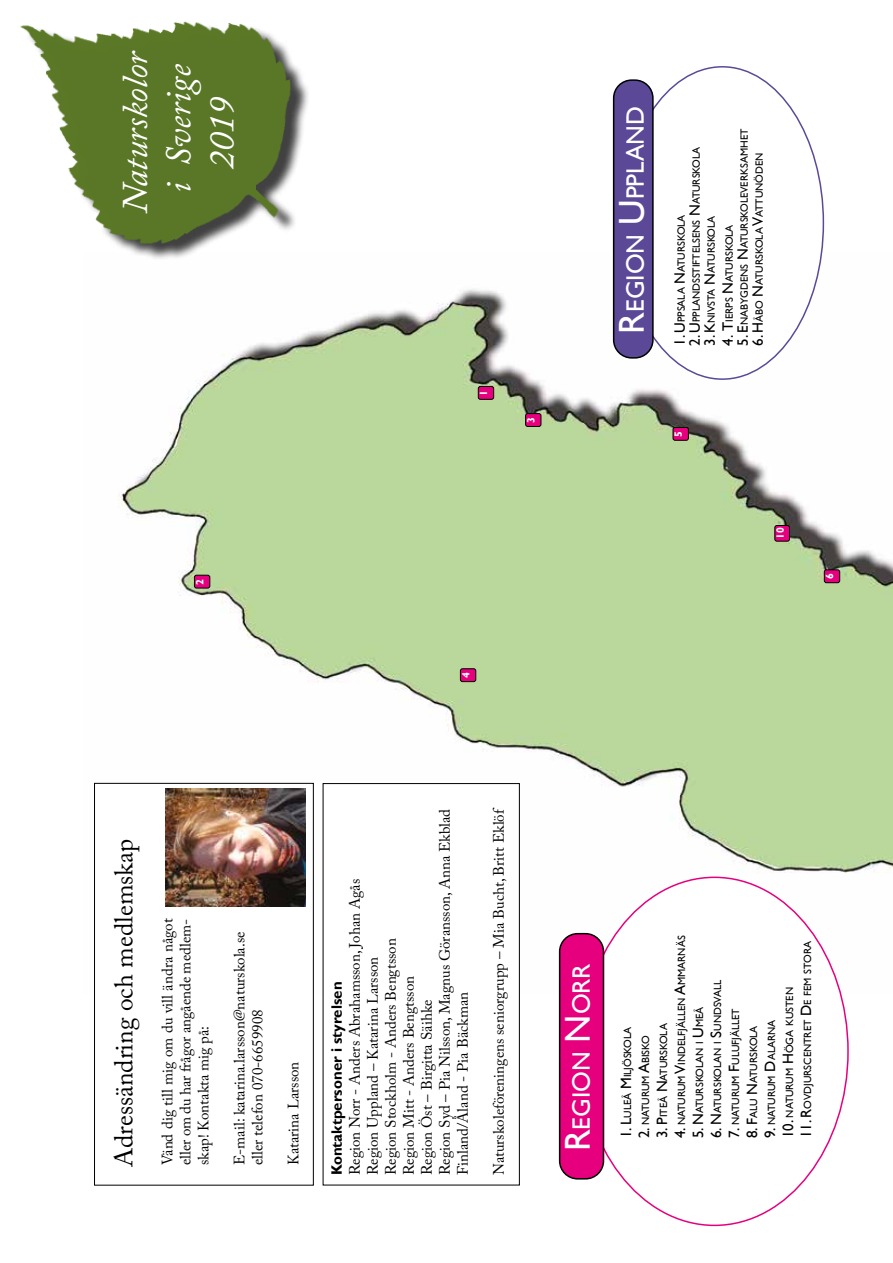
<style>
.page{position:relative;width:893px;height:1263px;background:#fff}
.page>*{position:absolute;margin:0;border:0;box-sizing:border-box;transform-origin:0 0}
.t1{font:italic 36px/43.2px "Adobe Caslon Pro";letter-spacing:-.005em;color:#fff;text-align:center}
.t2{font:25.5px "Adobe Caslon Pro";color:#000}
.t3{font:25.2px "Gill Sans";color:#fff}
.t4{font:15px/18px "Adobe Caslon Pro";color:#000}
.t5{font:700 15px "Gill Sans";color:#000}
.t6{font:10.5px "Gill Sans";color:#000}
.t7{font:700 10.5px "Gill Sans";color:#fff}
.s1{font-size:36px}
.s2{font-size:15px}
</style>
<div class="page">
<img style="left:94px;top:252px;width:799px;height:741px">
<div style="left:581px;top:877px;width:267px;height:348px;background:#fff;border-radius:50%"></div>
<div style="left:95px;top:783px;width:218px;height:402px;background:#fff"></div>
<div style="left:94px;top:783px;width:220px;height:402px;border:1px solid #000"></div>
<div style="left:478px;top:386px;width:16px;height:13px;background:#e6007d;border-radius:2px"></div>
<div style="left:478px;top:386px;width:16px;height:13px;border:1px solid #000;border-radius:2px"></div>
<div style="left:621px;top:67px;width:202px;height:312px;background:#fff;border-radius:50%"></div>
<div style="left:560px;top:934px;width:43px;height:245px;background:#e6007d;border-radius:18px"></div>
<div style="left:559px;top:933px;width:45px;height:246px;border:2px solid #000;border-radius:18px"></div>
<div style="left:824px;top:570px;width:16px;height:13px;background:#e6007d;border-radius:2px"></div>
<div style="left:824px;top:570px;width:16px;height:13px;border:1px solid #000;border-radius:2px"></div>
<div style="left:526px;top:414px;width:15px;height:12px;background:#e6007d;border-radius:2px"></div>
<div style="left:525px;top:413px;width:16px;height:14px;border:1px solid #000;border-radius:2px"></div>
<div style="left:194px;top:575px;width:16px;height:13px;background:#e6007d;border-radius:2px"></div>
<div style="left:194px;top:575px;width:16px;height:13px;border:1px solid #000;border-radius:2px"></div>
<div style="left:460px;top:669px;width:16px;height:13px;background:#e6007d;border-radius:2px"></div>
<div style="left:460px;top:668px;width:16px;height:14px;border:1px solid #000;border-radius:2px"></div>
<div style="left:673px;top:427px;width:15px;height:13px;background:#e6007d;border-radius:2px"></div>
<div style="left:673px;top:427px;width:16px;height:13px;border:1px solid #000;border-radius:2px"></div>
<div style="left:614px;top:80px;width:39px;height:278px;background:#5b4998;border-radius:18px"></div>
<div style="left:613px;top:79px;width:41px;height:280px;border:2px solid #000;border-radius:18px"></div>
<div style="left:25px;top:23px;width:284px;height:237px;background:#000;opacity:.75"></div>
<img style="left:20px;top:21px;width:280px;height:231px">
<div style="left:323px;top:783px;width:196px;height:402px;background:#fff"></div>
<div style="left:323px;top:783px;width:197px;height:402px;border:1px solid #000"></div>
<div style="left:775px;top:525px;width:14px;height:16px;background:#e6007d;border-radius:2px"></div>
<div style="left:775px;top:525px;width:15px;height:16px;border:1px solid #000;border-radius:2px"></div>
<img style="left:166px;top:788px;width:139px;height:118px">
<h1 class="t1" style="left:113px;top:213px;width:164px;rotate:-90deg">Naturskolor i Sverige<br>2019</h1>
<p class="t7" style="left:194px;top:585px;width:7px;rotate:-90deg">2</p>
<p class="t7" style="left:477px;top:396px;width:7px;rotate:-90deg">1</p>
<p class="t7" style="left:525px;top:423px;width:7px;rotate:-90deg">3</p>
<p class="t7" style="left:459px;top:678px;width:7px;rotate:-90deg">4</p>
<h3 class="t3" style="left:621px;top:334px;width:229px;rotate:-90deg"><span class="s1">R</span>egion <span class="s1">U</span> ppland</h3>
<p class="t6" style="left:738px;top:346px;width:218px;rotate:-90deg"><span class="s2">5. E</span>nabygdens <span class="s2">N</span>aturskoleverksamhet</p>
<p class="t6" style="left:690px;top:346px;width:200px;rotate:-90deg"><span class="s2">2. U</span> pplandsstiftelsens <span class="s2">N</span>aturskola</p>
<p class="t6" style="left:753px;top:346px;width:195px;rotate:-90deg"><span class="s2">6. H</span>åbo <span class="s2">N</span>aturskola <span class="s2">V</span>attunöden</p>
<p class="t6" style="left:675px;top:346px;width:133px;rotate:-90deg"><span class="s2">1. U</span> ppsala <span class="s2">N</span>aturskola</p>
<p class="t6" style="left:705px;top:346px;width:131px;rotate:-90deg"><span class="s2">3. K</span>nivsta <span class="s2">N</span>aturskola</p>
<p class="t6" style="left:723px;top:346px;width:123px;rotate:-90deg"><span class="s2">4. T</span>ierps <span class="s2">N</span>aturskola</p>
<p class="t7" style="left:672px;top:437px;width:7px;rotate:-90deg">5</p>
<p class="t7" style="left:774px;top:539px;width:13px;rotate:-90deg">10</p>
<p class="t7" style="left:823px;top:579px;width:7px;rotate:-90deg">6</p>
<h2 class="t2" style="left:109px;top:1166px;width:329px;rotate:-90deg">Adressändring och medlemskap</h2>
<p class="t4" style="left:158px;top:1165px;width:248px;text-align:justify;rotate:-90deg">Vänd dig till mig om du vill ändra något eller om du har frågor angående medlem&shy;skap! Kontakta mig på:</p>
<p class="t4" style="left:230px;top:1165px;width:235px;rotate:-90deg">E-mail: katarina.larsson@naturskola.se eller telefon 070-6659908</p>
<p class="t4" style="left:284px;top:1165px;width:105px;rotate:-90deg">Katarina Larsson</p>
<p class="t4" style="left:346px;top:1175px;width:368px;rotate:-90deg">Region Norr - Anders Abrahamsson, Johan Agås<br>Region Uppland – Katarina Larsson<br>Region Stockholm - Anders Bengtsson<br>Region Mitt - Anders Bengtsson<br>Region Öst – Birgitta Säihke<br>Region Syd – Pia Nilsson, Magnus Göransson, Anna Ekblad Finland/Åland - Pia Bäckman</p>
<p class="t4" style="left:490px;top:1175px;width:369px;rotate:-90deg">Naturskoleföreningens seniorgrupp – Mia Bucht, Britt Eklöf</p>
<p class="t5" style="left:328px;top:1175px;width:195px;rotate:-90deg">Kontaktpersoner i styrelsen</p>
<h3 class="t3" style="left:567px;top:1151px;width:190px;rotate:-90deg"><span class="s1">R</span>egion <span class="s1">N</span>orr</h3>
<p class="t6" style="left:676px;top:1138px;width:204px;rotate:-90deg"><span class="s2">4.</span> naturum <span class="s2">V</span>indelfjällen <span class="s2">A</span>mmarnäs</p>
<p class="t6" style="left:802px;top:1138px;width:198px;rotate:-90deg"><span class="s2">11. R</span>ovdjurscentret <span class="s2">D</span> e fem stora</p>
<p class="t6" style="left:712px;top:1138px;width:160px;rotate:-90deg"><span class="s2">6. N</span>aturskolan i <span class="s2">S</span>undsvall</p>
<p class="t6" style="left:784px;top:1138px;width:152px;rotate:-90deg"><span class="s2">10.</span> naturum <span class="s2">H</span>öga kusten</p>
<p class="t6" style="left:694px;top:1138px;width:133px;rotate:-90deg"><span class="s2">5. N</span>aturskolan i <span class="s2">U</span> meå</p>
<p class="t6" style="left:730px;top:1138px;width:131px;rotate:-90deg"><span class="s2">7.</span> naturum <span class="s2">F</span>ulufjället</p>
<p class="t6" style="left:748px;top:1138px;width:114px;rotate:-90deg"><span class="s2">8. F</span>alu <span class="s2">N</span>aturskola</p>
<p class="t6" style="left:766px;top:1138px;width:120px;rotate:-90deg"><span class="s2">9.</span> naturum <span class="s2">D</span>alarna</p>
<p class="t6" style="left:658px;top:1138px;width:116px;rotate:-90deg"><span class="s2">3. P</span>iteå <span class="s2">N</span>aturskola</p>
<p class="t6" style="left:622px;top:1138px;width:112px;rotate:-90deg"><span class="s2">1. L</span>uleå <span class="s2">M</span>iljöskola</p>
<p class="t6" style="left:640px;top:1138px;width:104px;rotate:-90deg"><span class="s2">2.</span> naturum <span class="s2">A</span>bisko</p>
</div>
